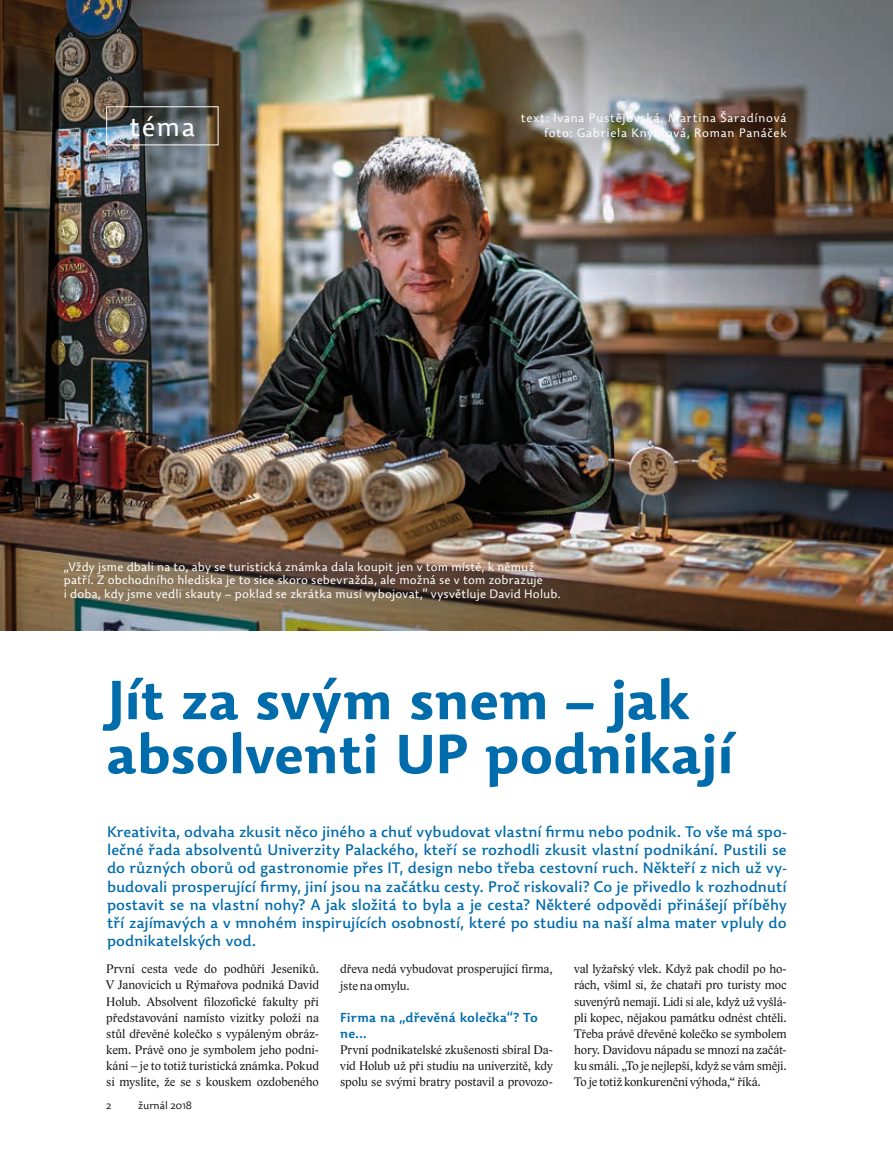
<style>
.page{position:relative;width:893px;height:1149px;background:#fff}
.page>*{position:absolute;margin:0;border:0;box-sizing:border-box;transform-origin:0 0}
.t1{font:700 54px/54px "Dederon SDOT";letter-spacing:-.015em;color:#006cac}
.t2{font:300 27px "Dederon SLOT";color:#fff}
.t3{font:500 15px/18px "Dederon SDOT";color:#006cac;text-align:justify}
.t4{font:12.75px/16px "Lido ST";letter-spacing:-.005em;color:#1a171c;text-align:justify}
.t5{font:600 12.75px/16px "Dederon SLOT";letter-spacing:.005em;color:#006cac}
.t6{font:300 12px/13.5px "Dederon SLOT";letter-spacing:.02em;color:#fff}
.t7{font:300 12px/15px "Dederon SLOT";letter-spacing:.06em;color:#fff;text-align:right}
.t8{font:300 10.5px "Dederon SLOT";color:#1a171c}
</style>
<div class="page">
<img style="left:0;top:0;width:893px;height:630px">
<div style="left:106px;top:106px;width:112px;height:39px;border:1px solid #fff"></div>
<h2 class="t2" style="left:130px;top:111px;width:67px">téma</h2>
<p class="t7" style="left:521px;top:111px;width:267px">text: Ivana Pustějovská, Martina Šaradínová foto: Gabriela Knýblová, Roman Panáček</p>
<p class="t6" style="left:64px;top:560px;width:499px">„Vždy jsme dbali na to, aby se turistická známka dala koupit jen v tom místě, k němuž patří. Z obchodního hlediska je to sice skoro sebevražda, ale možná se v tom zobrazuje<br>i doba, kdy jsme vedli skauty – poklad se zkrátka musí vybojovat,“ vysvětluje David Holub.</p>
<h1 class="t1" style="left:106px;top:673px;width:629px">Jít za svým snem – jak absolventi UP podnikají</h1>
<p class="t3" style="left:107px;top:823px;width:681px">Kreativita, odvaha zkusit něco jiného a chuť vybudovat vlastní firmu nebo podnik. To vše má spo&shy;lečné řada absolventů Univerzity Palackého, kteří se rozhodli zkusit vlastní podnikání. Pustili se do různých oborů od gastronomie přes IT, design nebo třeba cestovní ruch. Někteří z nich už vy&shy;budovali prosperující firmy, jiní jsou na začátku cesty. Proč riskovali? Co je přivedlo k rozhodnutí postavit se na vlastní nohy? A jak složitá to byla a je cesta? Některé odpovědi přinášejí příběhy tří zajímavých a v mnohém inspirujících osobností, které po studiu na naší alma mater vpluly do podnikatelských vod.</p>
<p class="t4" style="left:574px;top:960px;width:214px">val lyžařský vlek. Když pak chodil po ho&shy;rách, všiml si, že chataři pro turisty moc suvenýrů nemají. Lidi si ale, když už vyšlá&shy;pli kopec, nějakou památku odnést chtěli.<br>Třeba právě dřevěné kolečko se symbolem hory. Davidovu nápadu se mnozí na začát&shy;ku smáli. „To je nejlepší, když se vám smějí.<br>To je totiž konkurenční výhoda,“ říká.</p>
<p class="t4" style="left:106px;top:960px;width:214px">První cesta vede do podhůří Jeseníků.<br>V Janovicích u Rýmařova podniká David Holub. Absolvent filozofické fakulty při představování namísto vizitky položí na stůl dřevěné kolečko s vypáleným obráz&shy;kem. Právě ono je symbolem jeho podni&shy;kání – je to totiž turistická známka. Pokud si myslíte, že se s kouskem ozdobeného</p>
<p class="t4" style="left:340px;top:960px;width:214px">dřeva nedá vybudovat prosperující firma, jste na omylu.</p>
<p class="t5" style="left:340px;top:1008px;width:199px">Firma na „dřevěná kolečka“? To ne...</p>
<p class="t4" style="left:340px;top:1041px;width:214px">První podnikatelské zkušenosti sbíral Da&shy;vid Holub už při studiu na univerzitě, kdy spolu se svými bratry postavil a provozo-</p>
<p class="t8" style="left:106px;top:1098px;width:7px">2</p>
<p class="t8" style="left:138px;top:1098px;width:55px">žurnál 2018</p>
</div>
